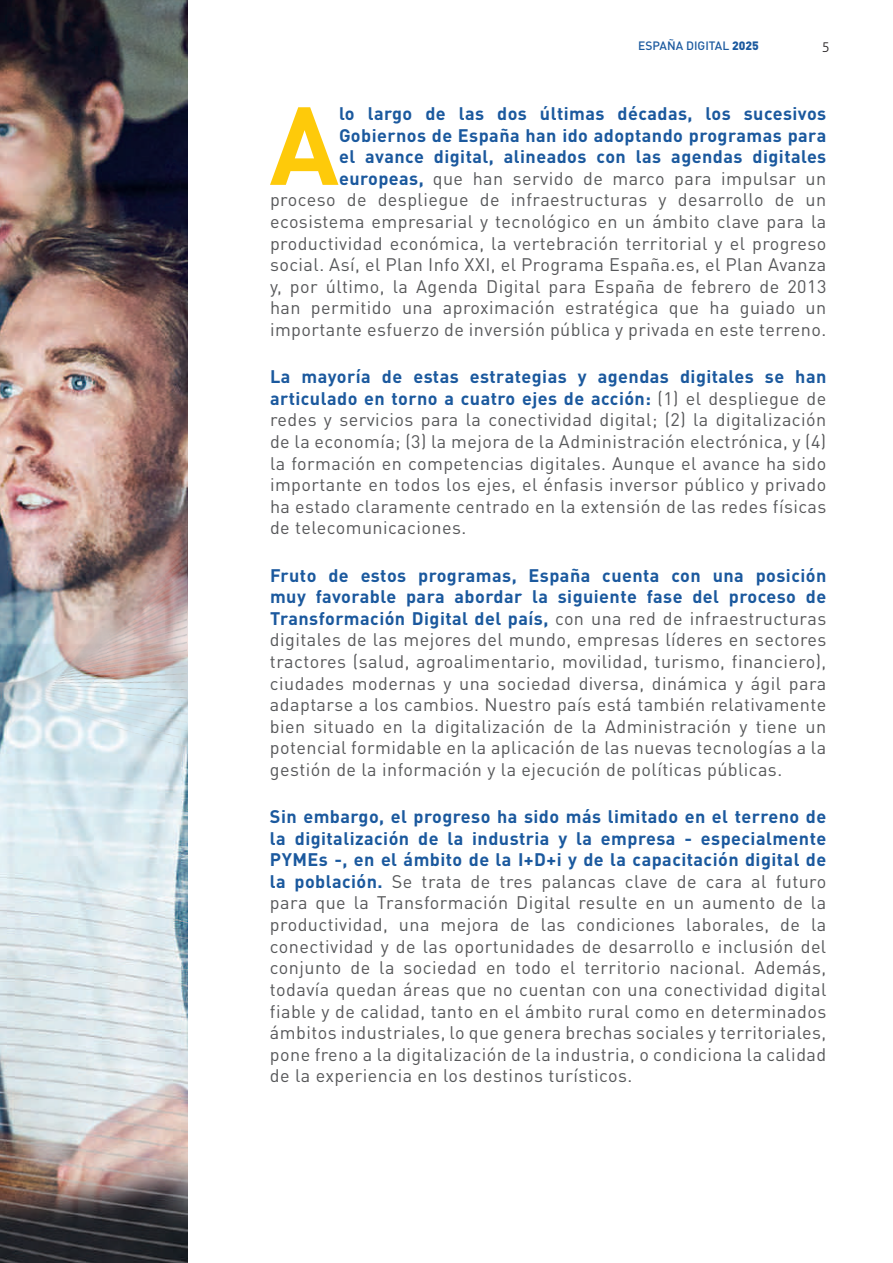
<style>
.page{position:relative;width:893px;height:1263px;background:#fff}
.page>*{position:absolute;margin:0;border:0;box-sizing:border-box;transform-origin:0 0}
.t1{font:700 109.05px "DIN Pro";color:#feca0a}
.t2{font:18px/21.6px "DIN Pro";letter-spacing:.025em;color:#57585a;text-align:justify}
.t3{font:300 13.5px "Aller";color:#231f20}
.t4{font:500 12px "DIN Pro";color:#1b599e}
.s1{font-weight:900}
.s2{font-weight:700;color:#1b599e}
</style>
<div class="page">
<img style="left:0;top:0;width:187px;height:1263px">
<img style="left:0;top:459px;width:187px;height:621px">
<p class="t4" style="left:638px;top:36px;width:122px">ESPAÑA DIGITAL <span class="s1">2025</span></p>
<p class="t3" style="left:822px;top:38px;width:10px">5</p>
<p class="t2" style="left:270px;top:102px;width:558px;text-align:right"><span class="s2">lo largo de las dos últimas décadas, los sucesivos Gobiernos de España han ido adoptando programas para<br>el avance digital, alineados con las agendas digitales europeas,</span> que han servido de marco para impulsar un proceso de despliegue de infraestructuras y desarrollo de un ecosistema empresarial y tecnológico en un ámbito clave para la productividad económica, la vertebración territorial y el progreso social. Así, el Plan Info XXI, el Programa España.es, el Plan Avanza y, por último, la Agenda Digital para España de febrero de 2013 han permitido una aproximación estratégica que ha guiado un importante esfuerzo de inversión pública y privada en este terreno.</p>
<p class="t2" style="left:270px;top:365px;width:558px"><span class="s2">La mayoría de estas estrategias y agendas digitales se han articulado en torno a cuatro ejes de acción:</span> (1) el despliegue de redes y servicios para la conectividad digital; (2) la digitalización de la economía; (3) la mejora de la Administración electrónica, y (4) la formación en competencias digitales. Aunque el avance ha sido importante en todos los ejes, el énfasis inversor público y privado ha estado claramente centrado en la extensión de las redes físicas de telecomunicaciones.</p>
<p class="t2" style="left:270px;top:563px;width:558px"><span class="s2">Fruto de estos programas, España cuenta con una posición muy favorable para abordar la siguiente fase del proceso de Transformación Digital del país,</span> con una red de infraestructuras digitales de las mejores del mundo, empresas líderes en sectores tractores (salud, agroalimentario, movilidad, turismo, financiero), ciudades modernas y una sociedad diversa, dinámica y ágil para adaptarse a los cambios. Nuestro país está también relativamente bien situado en la digitalización de la Administración y tiene un potencial formidable en la aplicación de las nuevas tecnologías a la gestión de la información y la ejecución de políticas públicas.</p>
<p class="t2" style="left:270px;top:805px;width:558px"><span class="s2">Sin embargo, el progreso ha sido más limitado en el terreno de la digitalización de la industria y la empresa - especialmente PYMEs -, en el ámbito de la I+D+i y de la capacitación digital de la población.</span> Se trata de tres palancas clave de cara al futuro para que la Transformación Digital resulte en un aumento de la productividad, una mejora de las condiciones laborales, de la conectividad y de las oportunidades de desarrollo e inclusión del conjunto de la sociedad en todo el territorio nacional. Además, todavía quedan áreas que no cuentan con una conectividad digital fiable y de calidad, tanto en el ámbito rural como en determinados ámbitos industriales, lo que genera brechas sociales y territoriales, pone freno a la digitalización de la industria, o condiciona la calidad de la experiencia en los destinos turísticos.</p>
<h1 class="t1" style="left:269px;top:71px;width:71px">A</h1>
</div>
